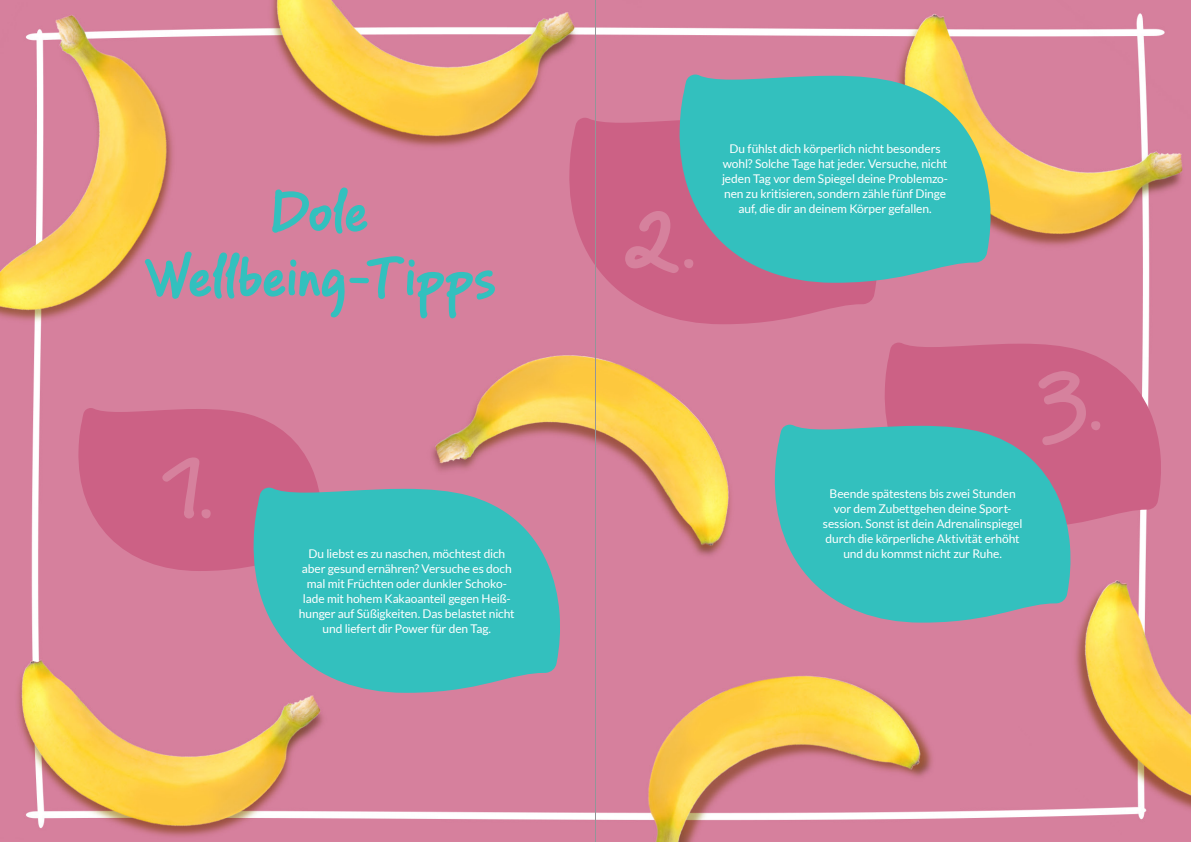
<style>
.page{position:relative;width:1191px;height:842px;background:#fff}
.page>*{position:absolute;margin:0;border:0;box-sizing:border-box;transform-origin:0 0}
.t1{font:700 88px "PF Reminder Pro";color:#d6819d}
.t2{font:700 60px/65px "PF Reminder Pro";letter-spacing:-.04em;color:#33c0be;text-align:center}
.t3{font:12px/15px "Lato";letter-spacing:-.01em;color:#fff;text-align:center}
</style>
<div class="page">
<img style="left:0;top:0;width:1190px;height:842px">
<svg style="left:568px;top:118px;width:310px;height:206px;background:#ce678a"></svg>
<svg style="left:883px;top:343px;width:278px;height:185px;background:#ce678a"></svg>
<svg style="left:252px;top:488px;width:309px;height:205px;background:#4fb4b8"></svg>
<svg style="left:678px;top:75px;width:313px;height:208px;background:#4fb6b2"></svg>
<svg style="left:773px;top:425px;width:298px;height:198px;background:#4eb3b6"></svg>
<svg style="left:77px;top:408px;width:245px;height:163px;background:#b97290"></svg>
<hr style="left:595px;top:0;width:1px;height:842px;background:#939598">
<h2 class="t2" style="left:141px;top:182px;width:357px">Dole<br>Wellbeing-Tipps</h2>
<h1 class="t1" style="left:198px;top:435px;width:18px">.</h1>
<p class="t3" style="left:299px;top:546px;width:217px">Du liebst es zu naschen, möchtest dich aber gesund ernähren? Versuche es doch mal mit Früchten oder dunkler Schoko&shy;lade mit hohem Kakaoanteil gegen Heiß&shy;hunger auf Süßigkeiten. Das belastet nicht und liefert dir Power für den Tag.</p>
<h1 class="t1" style="left:623px;top:185px;width:75px">2.</h1>
<p class="t3" style="left:722px;top:142px;width:227px">Du fühlst dich körperlich nicht besonders wohl? Solche Tage hat jeder. Versuche, nicht jeden Tag vor dem Spiegel deine Problemzo&shy;nen zu kritisieren, sondern zähle fünf Dinge auf, die dir an deinem Körper gefallen.</p>
<h1 class="t1" style="left:1037px;top:347px;width:68px">3.</h1>
<p class="t3" style="left:823px;top:486px;width:201px">Beende spätestens bis zwei Stunden vor dem Zubettgehen deine Sport&shy;session. Sonst ist dein Adrenalinspiegel durch die körperliche Aktivität erhöht und du kommst nicht zur Ruhe.</p>
</div>
